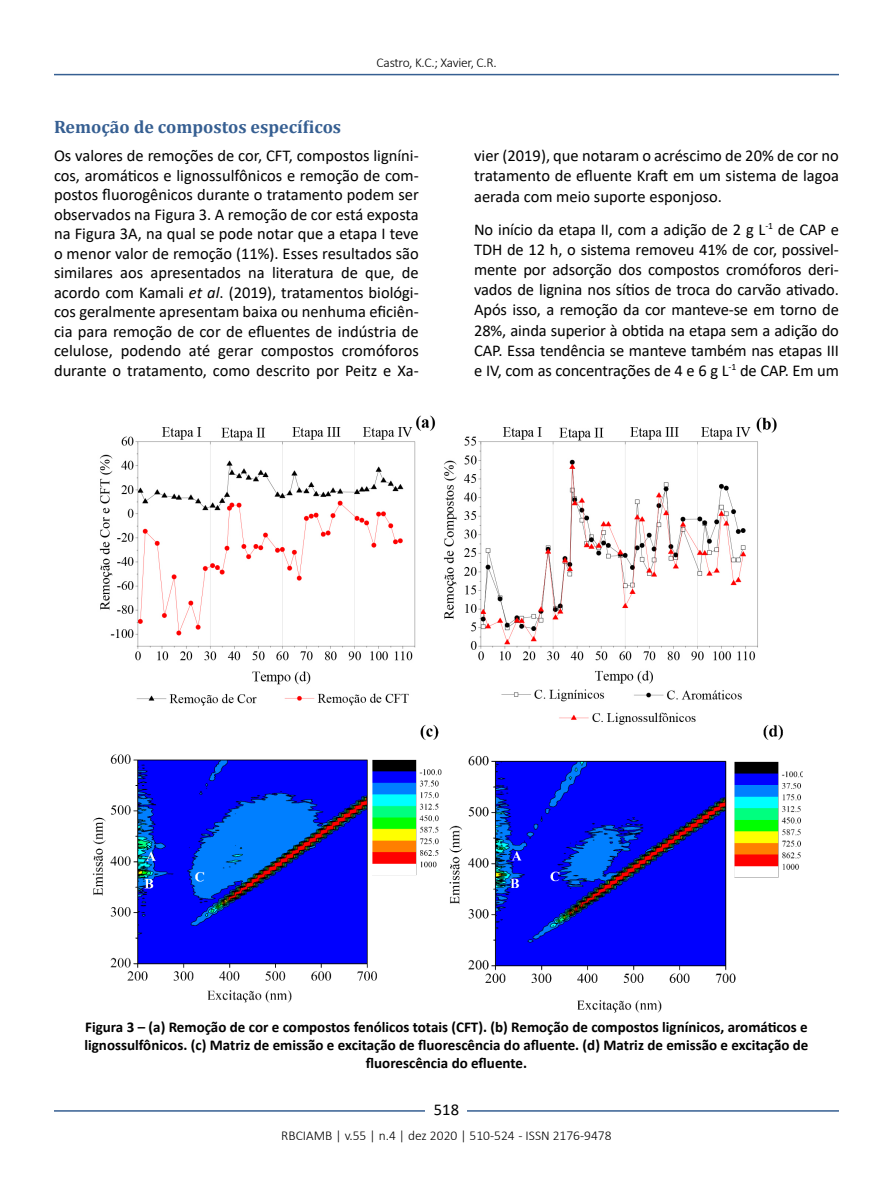
<style>
.page{position:relative;width:893px;height:1191px;background:#fff}
.page>*{position:absolute;margin:0;border:0;box-sizing:border-box;transform-origin:0 0}
.t1{font:700 18px "Cambria";color:#365f92}
.t2{font:16.5px/19.5px "Calibri";letter-spacing:-.005em;color:#000;text-align:justify}
.t3{font:700 15px/18px "Calibri";color:#000;text-align:center}
.t4{font:300 13.5px "Calibri";color:#000}
.t5{font:300 13.5px "Calibri";letter-spacing:-.02em;color:#000}
.s1{font-style:italic}
</style>
<div class="page">
<hr style="left:54px;top:74px;width:785px;height:1px;background:#365f92">
<hr style="left:54px;top:1110px;width:785px;height:1px;background:#365f92">
<div style="left:426px;top:1096px;width:41px;height:26px;background:#fff"></div>
<img style="left:99px;top:415px;width:678px;height:307px">
<img style="left:92px;top:722px;width:710px;height:291px">
<p class="t5" style="left:377px;top:54px;width:122px">Castro, K.C.; Xavier, C.R.</p>
<p class="t1" style="left:54px;top:114px;width:289px">Remoção de compostos específicos</p>
<p class="t2" style="left:54px;top:145px;width:366px">Os valores de remoções de cor, CFT, compostos ligníni&shy;cos, aromáticos e lignossulfônicos e remoção de com&shy;postos fluorogênicos durante o tratamento podem ser observados na Figura 3. A remoção de cor está exposta na Figura 3A, na qual se pode notar que a etapa I teve o menor valor de remoção (11%). Esses resultados são similares aos apresentados na literatura de que, de acordo com Kamali <span class="s1">et al</span>. (2019), tratamentos biológi&shy;cos geralmente apresentam baixa ou nenhuma eficiên&shy;cia para remoção de cor de efluentes de indústria de celulose, podendo até gerar compostos cromóforos durante o tratamento, como descrito por Peitz e Xa-</p>
<p class="t2" style="left:474px;top:145px;width:366px;line-height:20.2px">vier (2019), que notaram o acréscimo de 20% de cor no tratamento de efluente Kraft em um sistema de lagoa aerada com meio suporte esponjoso.</p>
<p class="t2" style="left:474px;top:218px;width:366px;line-height:20.2px">No início da etapa II, com a adição de 2 g L<sup>-1</sup> de CAP e TDH de 12 h, o sistema removeu 41% de cor, possivel&shy;mente por adsorção dos compostos cromóforos deri&shy;vados de lignina nos sítios de troca do carvão ativado.<br>Após isso, a remoção da cor manteve-se em torno de 28%, ainda superior à obtida na etapa sem a adição do CAP. Essa tendência se manteve também nas etapas III e IV, com as concentrações de 4 e 6 g L<sup>-1</sup> de CAP. Em um</p>
<p class="t3" style="left:84px;top:1017px;width:725px">Figura 3 – (a) Remoção de cor e compostos fenólicos totais (CFT). (b) Remoção de compostos lignínicos, aromáticos e lignossulfônicos. (c) Matriz de emissão e excitação de fluorescência do afluente. (d) Matriz de emissão e excitação de fluorescência do efluente.</p>
<p class="t2" style="left:434px;top:1099px;width:27px">518</p>
<p class="t4" style="left:281px;top:1126px;width:332px">RBCIAMB | v.55 | n.4 | dez 2020 | 510-524 - ISSN 2176-9478</p>
</div>
